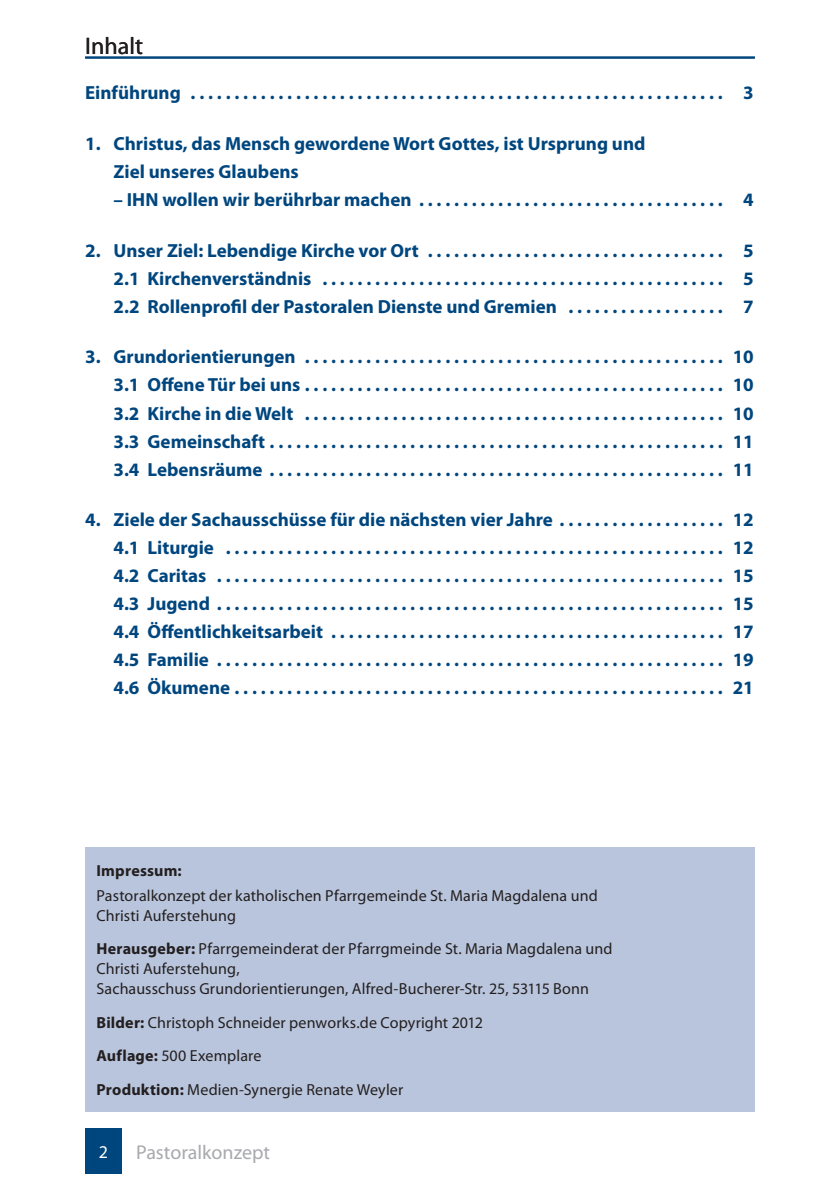
<style>
.page{position:relative;width:840px;height:1191px;background:#fff}
.page>*{position:absolute;margin:0;border:0;box-sizing:border-box;transform-origin:0 0}
.t1{font:24px "Myriad Pro";color:#231f20}
.t2{font:20px "Myriad Pro";color:#a8a9ad}
.t3{font:700 19px/28px "Myriad Pro";color:#00467e;text-align:justify}
.t4{font:18px "Myriad Pro";color:#fff}
.t5{font:16px/20px "Myriad Pro";letter-spacing:.01em;color:#231f20}
.t6{font:700 16px "Myriad Pro";letter-spacing:.015em;color:#231f20}
.s1{color:#fff}
.s2{font-weight:700}
</style>
<div class="page">
<hr style="left:85px;top:57px;width:669px;height:2px;background:#00467e">
<div style="left:85px;top:1128px;width:37px;height:46px;background:#00467e"></div>
<div style="left:85px;top:847px;width:669px;height:264px;background:#b9c5dc"></div>
<p class="t1" style="left:85px;top:31px;width:59px">Inhalt</p>
<p class="t3" style="left:85px;top:78px;width:670px">Einführung . . . . . . . . . . . . . . . . . . . . . . . . . . . . . . . . . . . . . . . . . . . . . . . . . . . . . . . . . . . . . <span class="s1">0</span>3</p>
<p class="t3" style="left:113px;top:129px;width:533px;text-indent:-28px">1. Christus, das Mensch gewordene Wort Gottes, ist Ursprung und<br>Ziel unseres Glaubens</p>
<p class="t3" style="left:113px;top:185px;width:641px">– IHN wollen wir berührbar machen . . . . . . . . . . . . . . . . . . . . . . . . . . . . . . . . . . . <span class="s1">0</span>4</p>
<p class="t3" style="left:113px;top:236px;width:641px;text-indent:-28px">2. Unser Ziel: Lebendige Kirche vor Ort . . . . . . . . . . . . . . . . . . . . . . . . . . . . . . . . . . <span class="s1">0</span>5<br>2.1 Kirchenverständnis . . . . . . . . . . . . . . . . . . . . . . . . . . . . . . . . . . . . . . . . . . . . . . <span class="s1">0</span>5<br>2.2 Rollenprofil der Pastoralen Dienste und Gremien . . . . . . . . . . . . . . . . . . <span class="s1">0</span>7</p>
<p class="t3" style="left:113px;top:342px;width:641px;text-indent:-28px">3. Grundorientierungen . . . . . . . . . . . . . . . . . . . . . . . . . . . . . . . . . . . . . . . . . . . . . . . . 10<br>3.1 Offene Tür bei uns . . . . . . . . . . . . . . . . . . . . . . . . . . . . . . . . . . . . . . . . . . . . . . . . 10<br>3.2 Kirche in die Welt . . . . . . . . . . . . . . . . . . . . . . . . . . . . . . . . . . . . . . . . . . . . . . . . 10<br>3.3 Gemeinschaft . . . . . . . . . . . . . . . . . . . . . . . . . . . . . . . . . . . . . . . . . . . . . . . . . . . . 11<br>3.4 Lebensräume . . . . . . . . . . . . . . . . . . . . . . . . . . . . . . . . . . . . . . . . . . . . . . . . . . . . 11</p>
<p class="t3" style="left:113px;top:505px;width:641px;text-indent:-28px">4. Ziele der Sachausschüsse für die nächsten vier Jahre . . . . . . . . . . . . . . . . . . . 12<br>4.1 Liturgie . . . . . . . . . . . . . . . . . . . . . . . . . . . . . . . . . . . . . . . . . . . . . . . . . . . . . . . . . 12<br>4.2 Caritas . . . . . . . . . . . . . . . . . . . . . . . . . . . . . . . . . . . . . . . . . . . . . . . . . . . . . . . . . . 15<br>4.3 Jugend . . . . . . . . . . . . . . . . . . . . . . . . . . . . . . . . . . . . . . . . . . . . . . . . . . . . . . . . . . 15<br>4.4 Öffentlichkeitsarbeit . . . . . . . . . . . . . . . . . . . . . . . . . . . . . . . . . . . . . . . . . . . . . 17<br>4.5 Familie . . . . . . . . . . . . . . . . . . . . . . . . . . . . . . . . . . . . . . . . . . . . . . . . . . . . . . . . . . 19<br>4.6 Ökumene . . . . . . . . . . . . . . . . . . . . . . . . . . . . . . . . . . . . . . . . . . . . . . . . . . . . . . . . 21</p>
<p class="t6" style="left:96px;top:860px;width:87px">Impressum:</p>
<p class="t5" style="left:96px;top:885px;width:502px">Pastoralkonzept der katholischen Pfarrgemeinde St. Maria Magdalena und<br>Christi Auferstehung</p>
<p class="t5" style="left:96px;top:938px;width:517px"><span class="s2">Herausgeber:</span> Pfarrgemeinderat der Pfarrgmeinde St. Maria Magdalena und<br>Christi Auferstehung,<br>Sachausschuss Grundorientierungen, Alfred-Bucherer-Str. 25, 53115 Bonn</p>
<p class="t5" style="left:96px;top:1005px;width:388px;line-height:33.4px"><span class="s2">Bilder:</span> Christoph Schneider penworks.de Copyright 2012<br><span class="s2">Auflage:</span> 500 Exemplare<br><span class="s2">Produktion:</span> Medien-Synergie Renate Weyler</p>
<p class="t4" style="left:99px;top:1140px;width:11px">2</p>
<p class="t2" style="left:136px;top:1139px;width:135px">Pastoralkonzept</p>
</div>
